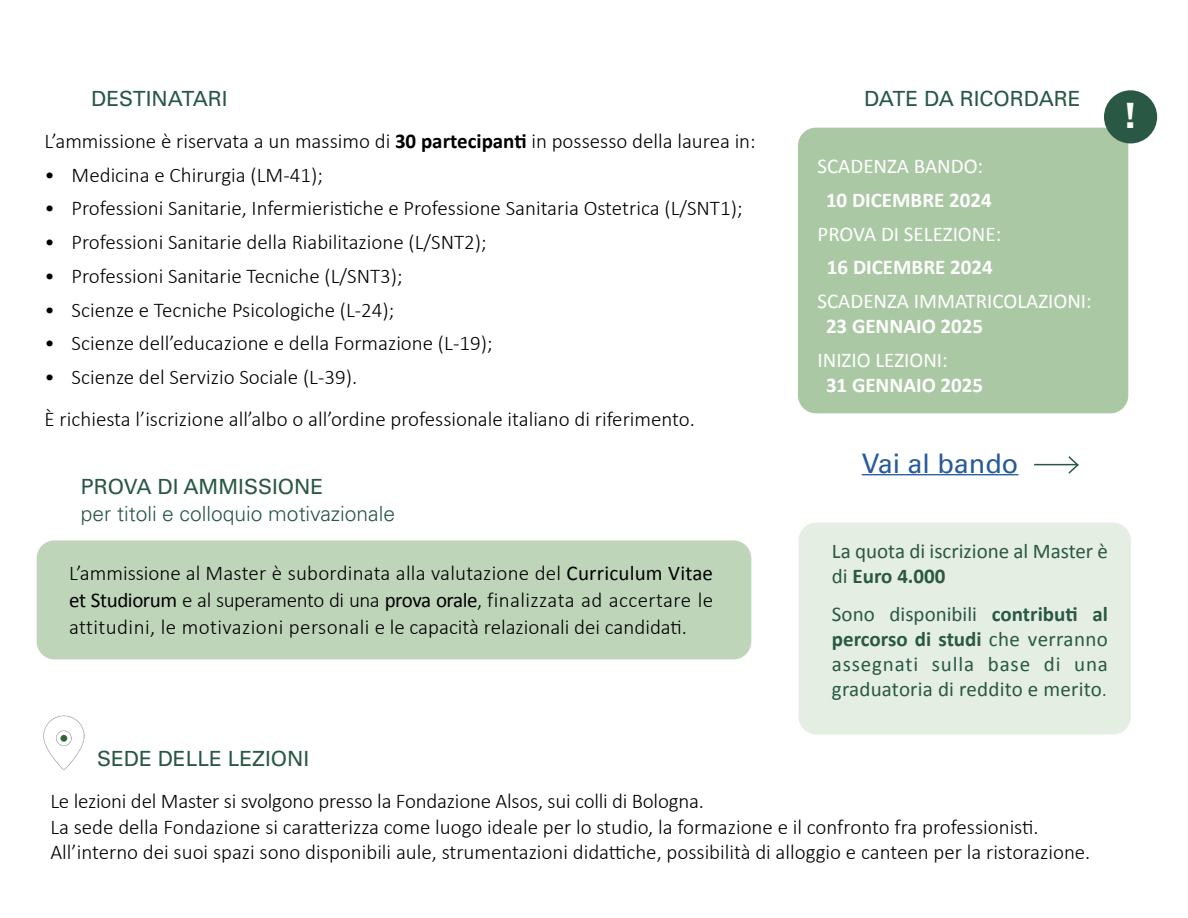
<style>
.page{position:relative;width:1188px;height:918px;background:#fff}
.page>*{position:absolute;margin:0;border:0;box-sizing:border-box;transform-origin:0 0}
.t1{font:700 36px "Gotham";color:#fff}
.t2{font:27px "Univers";color:#275b9b}
.t3{font:300 21px/27px "Calibri";color:#000}
.t4{font:21px/25.2px "Calibri";letter-spacing:.01em;color:#295844}
.t5{font:21px "Calibri";color:#fff}
.t6{font:21px "Univers";color:#295844}
.t7{font:700 21px "Calibri";color:#fff}
.t8{font:300 21px "Univers";color:#295844}
.s1{font-weight:700}
.s2{font-weight:400}
.s3{font-size:18px}
</style>
<div class="page">
<hr style="left:862px;top:474px;width:156px;height:1px;background:#275b9b">
<hr style="left:1034px;top:464px;width:44px;height:1px;background:#295844">
<svg style="left:1067px;top:456px;width:12px;height:18px"></svg>
<div style="left:799px;top:522px;width:332px;height:213px;background:#e5eee3;border-radius:18px"></div>
<div style="left:798px;top:128px;width:330px;height:285px;background:#aac8a4;border-radius:18px"></div>
<div style="left:1104px;top:90px;width:53px;height:53px;background:#295844;border-radius:50%"></div>
<div style="left:37px;top:540px;width:714px;height:119px;background:#bfd5ba;border-radius:18px"></div>
<img style="left:43px;top:715px;width:42px;height:55px">
<p class="t6" style="left:91px;top:86px;width:138px">DESTINATARI</p>
<p class="t3" style="left:45px;top:127px;width:713px">L’ammissione è riservata a un massimo di <span class="s1">30 partecipanti</span> in possesso della laurea in:</p>
<p class="t3" style="left:45px;top:161px;width:280px">• Medicina e Chirurgia (LM-41);</p>
<p class="t3" style="left:45px;top:195px;width:699px">• Professioni Sanitarie, Infermieristiche e Professione Sanitaria Ostetrica (L/SNT1);</p>
<p class="t3" style="left:45px;top:229px;width:444px">• Professioni Sanitarie della Riabilitazione (L/SNT2);</p>
<p class="t3" style="left:45px;top:262px;width:360px">• Professioni Sanitarie Tecniche (L/SNT3);</p>
<p class="t3" style="left:45px;top:296px;width:351px">• Scienze e Tecniche Psicologiche (L-24);</p>
<p class="t3" style="left:45px;top:330px;width:449px">• Scienze dell’educazione e della Formazione (L-19);</p>
<p class="t3" style="left:45px;top:356px;width:652px;line-height:42.2px">• Scienze del Servizio Sociale (L-39).<br>È richiesta l’iscrizione all’albo o all’ordine professionale italiano di riferimento.</p>
<p class="t6" style="left:81px;top:474px;width:244px">PROVA DI AMMISSIONE</p>
<p class="t8" style="left:81px;top:501px;width:316px">per titoli e colloquio motivazionale</p>
<p class="t3" style="left:69px;top:559px;width:646px;text-align:justify">L’ammissione al Master è subordinata alla valutazione del <span class="s2">Curriculum Vitae et Studiorum</span> e al superamento di una <span class="s2">prova orale</span>, finalizzata ad accertare le attitudini, le motivazioni personali e le capacità relazionali dei candidati.</p>
<p class="t6" style="left:864px;top:86px;width:218px">DATE DA RICORDARE</p>
<p class="t5" style="left:817px;top:152px;width:167px">SCADENZA BANDO:</p>
<p class="t7" style="left:826px;top:185px;width:167px">10 DICEMBRE 2024</p>
<p class="t5" style="left:817px;top:219px;width:185px">PROVA DI SELEZIONE:</p>
<p class="t7" style="left:827px;top:252px;width:167px">16 DICEMBRE 2024</p>
<p class="t5" style="left:817px;top:286px;width:276px">SCADENZA IMMATRICOLAZIONI:</p>
<p class="t7" style="left:826px;top:311px;width:159px">23 GENNAIO 2025</p>
<p class="t5" style="left:817px;top:345px;width:132px">INIZIO LEZIONI:</p>
<p class="t7" style="left:826px;top:370px;width:159px">31 GENNAIO 2025</p>
<p class="t2" style="left:862px;top:447px;width:158px">Vai al bando</p>
<h1 class="t1" style="left:1124px;top:91px;width:13px">!</h1>
<p class="t4" style="left:832px;top:537px;width:278px">La quota di iscrizione al Master è di <span class="s1">Euro 4.000</span></p>
<p class="t4" style="left:832px;top:601px;width:278px;text-align:justify">Sono disponibili <span class="s1">contributi al percorso di studi</span> che verranno assegnati sulla base di una graduatoria di reddito e merito<span class="s3">.</span></p>
<p class="t6" style="left:97px;top:746px;width:214px">SEDE DELLE LEZIONI</p>
<p class="t3" style="left:50px;top:789px;width:1042px;line-height:25.2px">Le lezioni del Master si svolgono presso la Fondazione Alsos, sui colli di Bologna.<br>La sede della Fondazione si caratterizza come luogo ideale per lo studio, la formazione e il confronto fra professionisti.<br>All’interno dei suoi spazi sono disponibili aule, strumentazioni didattiche, possibilità di alloggio e canteen per la ristorazione.</p>
</div>
